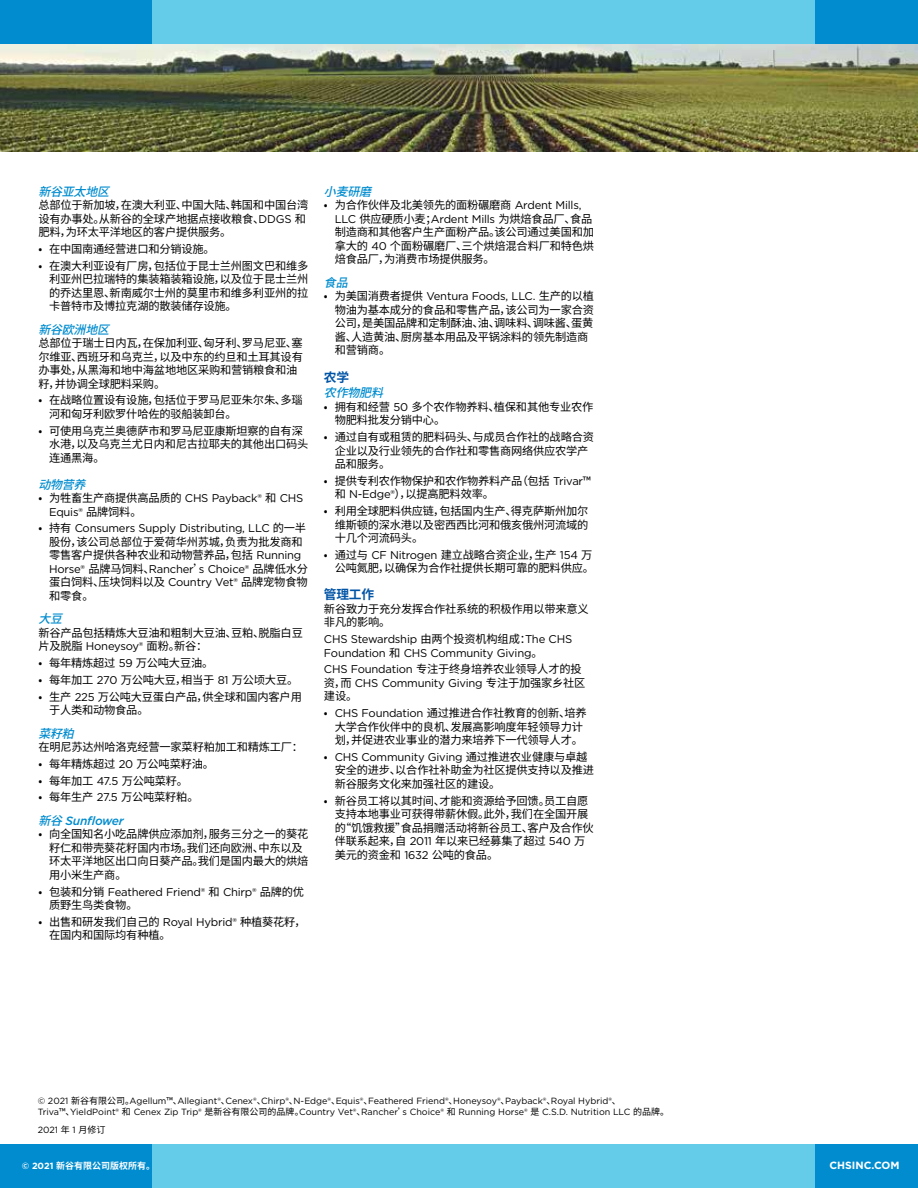
<style>
.page{position:relative;width:918px;height:1188px;background:#fff}
.page>*{position:absolute;margin:0;border:0;box-sizing:border-box;transform-origin:0 0}
.t1{font:700 12.75px "Noto Sans CJ Ksc";letter-spacing:-.02em;color:#0054a6}
.t2{font:italic 500 12px "Noto Sans CJ Ksc";color:#008ccf}
.t3{font:italic 500 12px "Gotham";letter-spacing:-.02em;color:#008ccf}
.t4{font:11.25px/13.5px "Noto Sans CJ Ksc";letter-spacing:-.02em;color:#000}
.t5{font:11.25px/13.5px "Gotham";letter-spacing:-.02em;color:#000}
.t6{font:700 10.5px "Gotham";color:#fff}
.t7{font:9px/10.8px "Gotham";color:#000}
.t8{font:700 9px "Noto Sans CJ Ksc";color:#fff}
.s1{font-family:"Gotham"}
.s2{font-family:"Noto Sans CJ Ksc"}
</style>
<div class="page">
<div style="left:54px;top:1145px;width:864px;height:43px;background:#64cbe8"></div>
<img style="left:0;top:43px;width:918px;height:108px">
<div style="left:54px;top:0;width:864px;height:43px;background:#64cbe8"></div>
<div style="left:816px;top:0;width:102px;height:43px;background:#008ccf"></div>
<div style="left:0;top:0;width:151px;height:43px;background:#008ccf"></div>
<div style="left:816px;top:1145px;width:102px;height:43px;background:#008ccf"></div>
<div style="left:0;top:1145px;width:151px;height:43px;background:#008ccf"></div>
<p class="t2" style="left:38px;top:185px;width:80px">新谷亚太地区</p>
<p class="t4" style="left:38px;top:199px;width:272px">总部位于新加坡，在澳大利亚、中国大陆、韩国和中国台湾设有办事处。从新谷的全球产地据点接收粮食、<span class="s1">DDGS</span> 和肥料，为环太平洋地区的客户提供服务。</p>
<p class="t4" style="left:38px;top:242px;width:178px">• 在中国南通经营进口和分销设施。</p>
<p class="t4" style="left:49px;top:259px;width:261px;text-align:justify;text-indent:-11px">• 在澳大利亚设有厂房，包括位于昆士兰州图文巴和维多利亚州巴拉瑞特的集装箱装箱设施，以及位于昆士兰州的乔达里恩、新南威尔士州的莫里市和维多利亚州的拉卡普特市及博拉克湖的散装储存设施。</p>
<p class="t2" style="left:38px;top:323px;width:80px">新谷欧洲地区</p>
<p class="t4" style="left:38px;top:337px;width:266px">总部位于瑞士日内瓦，在保加利亚、匈牙利、罗马尼亚、塞尔维亚、西班牙和乌克兰，以及中东的约旦和土耳其设有办事处，从黑海和地中海盆地地区采购和营销粮食和油籽，并协调全球肥料采购。</p>
<p class="t4" style="left:49px;top:394px;width:255px;text-indent:-11px">• 在战略位置设有设施，包括位于罗马尼亚朱尔朱、多瑙河和匈牙利欧罗什哈佐的驳船装卸台。</p>
<p class="t4" style="left:49px;top:424px;width:261px;text-indent:-11px">• 可使用乌克兰奥德萨市和罗马尼亚康斯坦察的自有深水港，以及乌克兰尤日内和尼古拉耶夫的其他出口码头连通黑海。</p>
<p class="t2" style="left:38px;top:478px;width:56px">动物营养</p>
<p class="t4" style="left:38px;top:492px;width:266px">• 为牲畜生产商提供高品质的 <span class="s1">CHS Payback®</span> 和 <span class="s1">CHS</span></p>
<p class="t5" style="left:49px;top:505px;width:94px">Equis® <span class="s2">品牌饲料。</span></p>
<p class="t5" style="left:38px;top:522px;width:269px"><span class="s2">• 持有</span> Consumers Supply Distributing, LLC <span class="s2">的一半</span></p>
<p class="t4" style="left:49px;top:535px;width:255px">股份，该公司总部位于爱荷华州苏城，负责为批发商和零售客户提供各种农业和动物营养品，包括 <span class="s1">Running</span></p>
<p class="t5" style="left:49px;top:562px;width:260px">Horse® <span class="s2">品牌马饲料、</span>Rancher<span class="s2">’</span>s Choice® <span class="s2">品牌低水分</span></p>
<p class="t4" style="left:49px;top:576px;width:260px">蛋白饲料、压块饲料以及 <span class="s1">Country Vet®</span> 品牌宠物食物和零食。</p>
<p class="t2" style="left:38px;top:612px;width:33px">大豆</p>
<p class="t4" style="left:38px;top:626px;width:266px">新谷产品包括精炼大豆油和粗制大豆油、豆粕、脱脂白豆片及脱脂 <span class="s1">Honeysoy®</span> 面粉。新谷：</p>
<p class="t4" style="left:38px;top:657px;width:177px">• 每年精炼超过 <span class="s1">59</span> 万公吨大豆油。</p>
<p class="t4" style="left:38px;top:673px;width:262px">• 每年加工 <span class="s1">270</span> 万公吨大豆，相当于 <span class="s1">81</span> 万公顷大豆。</p>
<p class="t4" style="left:49px;top:690px;width:254px;text-indent:-11px">• 生产 <span class="s1">225</span> 万公吨大豆蛋白产品，供全球和国内客户用于人类和动物食品。</p>
<p class="t2" style="left:38px;top:727px;width:44px">菜籽粕</p>
<p class="t4" style="left:38px;top:741px;width:266px">在明尼苏达州哈洛克经营一家菜籽粕加工和精炼工厂：</p>
<p class="t4" style="left:38px;top:757px;width:177px">• 每年精炼超过 <span class="s1">20</span> 万公吨菜籽油。</p>
<p class="t4" style="left:38px;top:774px;width:151px">• 每年加工 <span class="s1">47.5</span> 万公吨菜籽。</p>
<p class="t4" style="left:38px;top:791px;width:162px">• 每年生产 <span class="s1">27.5</span> 万公吨菜籽粕。</p>
<p class="t3" style="left:38px;top:813px;width:87px"><span class="s2">新谷</span>Sunflower</p>
<p class="t4" style="left:49px;top:828px;width:261px;text-indent:-11px">• 向全国知名小吃品牌供应添加剂，服务三分之一的葵花籽仁和带壳葵花籽国内市场。我们还向欧洲、中东以及环太平洋地区出口向日葵产品。我们是国内最大的烘焙用小米生产商。</p>
<p class="t5" style="left:38px;top:885px;width:267px"><span class="s2">• 包装和分销</span> Feathered Friend® <span class="s2">和</span> Chirp® <span class="s2">品牌的优</span></p>
<p class="t4" style="left:49px;top:898px;width:90px">质野生鸟类食物。</p>
<p class="t4" style="left:49px;top:915px;width:258px;text-indent:-11px">• 出售和研发我们自己的 <span class="s1">Royal Hybrid®</span> 种植葵花籽，在国内和国际均有种植。</p>
<p class="t2" style="left:324px;top:185px;width:56px">小麦研磨</p>
<p class="t4" style="left:335px;top:199px;width:261px;text-indent:-11px">• 为合作伙伴及北美领先的面粉碾磨商 <span class="s1">Ardent Mills,<br>LLC</span> 供应硬质小麦；<span class="s1">Ardent Mills</span> 为烘焙食品厂、食品制造商和其他客户生产面粉产品。该公司通过美国和加拿大的 <span class="s1">40</span> 个面粉碾磨厂、三个烘焙混合料厂和特色烘焙食品厂，为消费市场提供服务。</p>
<p class="t2" style="left:324px;top:276px;width:33px">食品</p>
<p class="t5" style="left:324px;top:289px;width:272px"><span class="s2">• 为美国消费者提供</span> Ventura Foods, LLC. <span class="s2">生产的以植</span></p>
<p class="t4" style="left:335px;top:303px;width:261px">物油为基本成分的食品和零售产品，该公司为一家合资公司，是美国品牌和定制酥油、油、调味料、调味酱、蛋黄酱、人造黄油、厨房基本用品及平锅涂料的领先制造商和营销商。</p>
<p class="t1" style="left:324px;top:370px;width:27px">农学</p>
<p class="t2" style="left:324px;top:386px;width:68px">农作物肥料</p>
<p class="t4" style="left:335px;top:400px;width:260px;text-indent:-11px">• 拥有和经营 <span class="s1">50</span> 多个农作物养料、植保和其他专业农作物肥料批发分销中心。</p>
<p class="t4" style="left:335px;top:430px;width:261px;text-indent:-11px">• 通过自有或租赁的肥料码头、与成员合作社的战略合资企业以及行业领先的合作社和零售商网络供应农学产品和服务。</p>
<p class="t4" style="left:335px;top:474px;width:258px;text-indent:-11px">• 提供专利农作物保护和农作物养料产品（包括 <span class="s1">Trivar</span>™和 <span class="s1">N-Edge®</span>），以提高肥料效率。</p>
<p class="t4" style="left:335px;top:504px;width:255px;text-align:justify;text-indent:-11px">• 利用全球肥料供应链，包括国内生产、得克萨斯州加尔维斯顿的深水港以及密西西比河和俄亥俄州河流域的十几个河流码头。</p>
<p class="t4" style="left:324px;top:548px;width:272px;text-align:right">• 通过与 <span class="s1">CF Nitrogen</span> 建立战略合资企业，生产 <span class="s1">154</span> 万公吨氮肥，以确保为合作社提供长期可靠的肥料供应。</p>
<p class="t1" style="left:324px;top:588px;width:52px">管理工作</p>
<p class="t4" style="left:324px;top:602px;width:266px">新谷致力于充分发挥合作社系统的积极作用以带来意义非凡的影响。</p>
<p class="t5" style="left:324px;top:632px;width:250px">CHS Stewardship <span class="s2">由两个投资机构组成：</span>The CHS<br>Foundation <span class="s2">和</span> CHS Community Giving<span class="s2">。</span></p>
<p class="t4" style="left:324px;top:663px;width:259px"><span class="s1">CHS Foundation</span> 专注于终身培养农业领导人才的投</p>
<p class="t5" style="left:324px;top:676px;width:263px"><span class="s2">资，而</span> CHS Community Giving <span class="s2">专注于加强家乡社区</span></p>
<p class="t4" style="left:324px;top:690px;width:35px">建设。</p>
<p class="t4" style="left:335px;top:707px;width:254px;text-indent:-11px">• <span class="s1">CHS Foundation</span> 通过推进合作社教育的创新、培养大学合作伙伴中的良机、发展高影响度年轻领导力计划，并促进农业事业的潜力来培养下一代领导人才。</p>
<p class="t5" style="left:324px;top:750px;width:265px"><span class="s2">•</span> CHS Community Giving <span class="s2">通过推进农业健康与卓越</span></p>
<p class="t4" style="left:335px;top:764px;width:261px">安全的进步、以合作社补助金为社区提供支持以及推进新谷服务文化来加强社区的建设。</p>
<p class="t4" style="left:335px;top:794px;width:260px;text-indent:-11px">• 新谷员工将以其时间、才能和资源给予回馈。员工自愿支持本地事业可获得带薪休假。此外，我们在全国开展的“饥饿救援”食品捐赠活动将新谷员工、客户及合作伙伴联系起来，自 <span class="s1">2011</span> 年以来已经募集了超过 <span class="s1">540</span> 万美元的资金和 <span class="s1">1632</span> 公吨的食品。</p>
<p class="t7" style="left:38px;top:1096px;width:633px">© 2021 <span class="s2">新谷有限公司。</span>Agellum<span class="s2">™、</span>Allegiant®<span class="s2">、</span>Cenex®<span class="s2">、</span>Chirp®<span class="s2">、</span>N-Edge®<span class="s2">、</span>Equis®<span class="s2">、</span>Feathered Friend®<span class="s2">、</span>Honeysoy®<span class="s2">、</span>Payback®<span class="s2">、</span>Royal Hybrid®<span class="s2">、<br></span>Triva<span class="s2">™、</span>YieldPoint® <span class="s2">和</span> Cenex Zip Trip® <span class="s2">是新谷有限公司的品牌。</span>Country Vet®<span class="s2">、</span>Rancher<span class="s2">’</span>s Choice® <span class="s2">和</span> Running Horse® <span class="s2">是</span> C.S.D. Nutrition LLC <span class="s2">的品牌。</span></p>
<p class="t7" style="left:38px;top:1124px;width:69px">2021 <span class="s2">年</span> 1 <span class="s2">月修订</span></p>
<p class="t8" style="left:22px;top:1161px;width:135px"><span class="s1">© 2021</span> 新谷有限公司版权所有。</p>
<p class="t6" style="left:829px;top:1159px;width:72px">CHSINC.COM</p>
</div>
